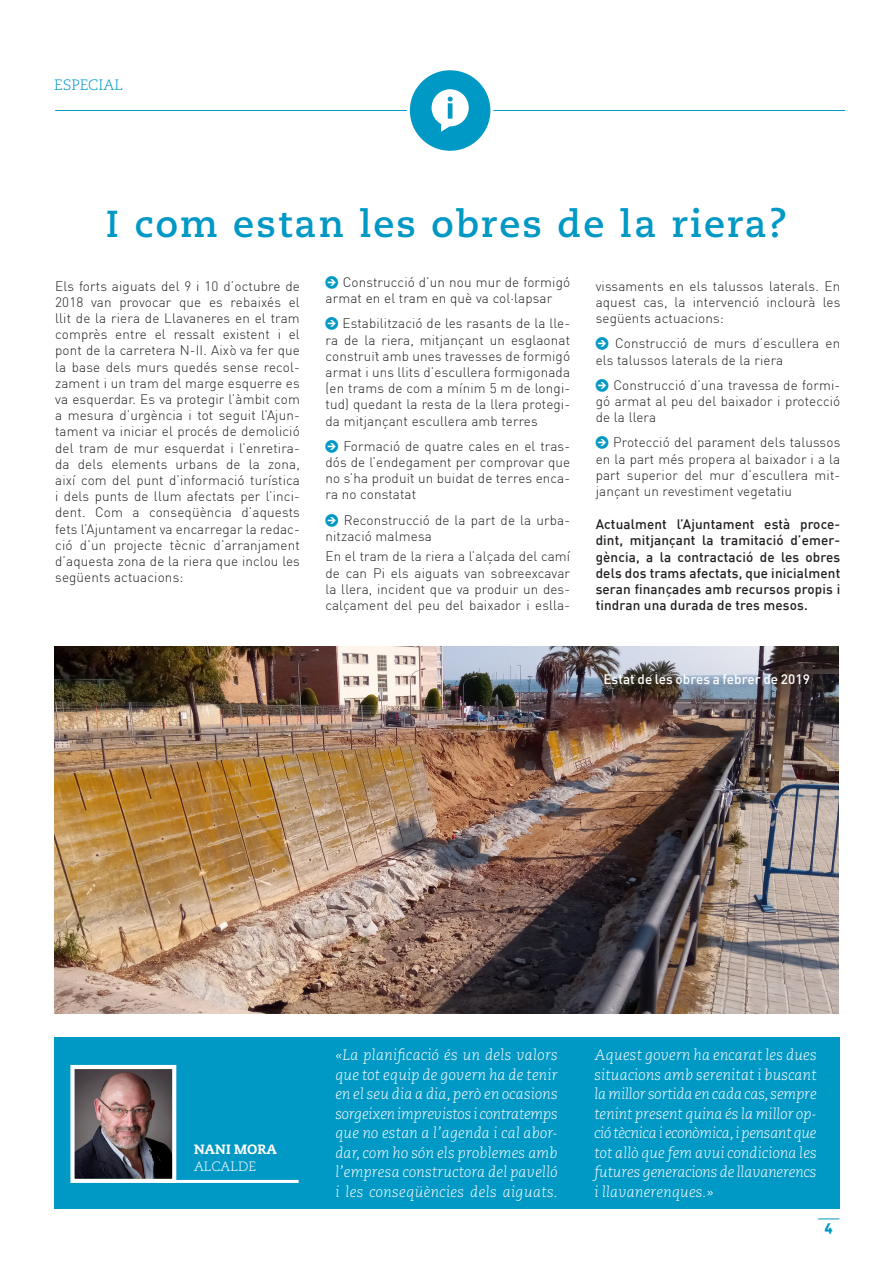
<style>
.page{position:relative;width:893px;height:1263px;background:#fff}
.page>*{position:absolute;margin:0;border:0;box-sizing:border-box;transform-origin:0 0}
.t1{font:700 37.5px "Caecilia LT Std";letter-spacing:.06em;color:#0098c4}
.t2{font:italic 300 15px/19.5px "Caecilia LT Std";letter-spacing:.015em;color:#fff;text-align:justify}
.t3{font:300 15px "Caecilia LT Std";color:#0098c4}
.t4{font:300 13.5px/16.2px "DIN";letter-spacing:.01em;color:#231f20;text-align:justify}
.t5{font:500 13.5px/16.2px "DIN";letter-spacing:.01em;color:#231f20;text-align:justify}
.t6{font:500 13.5px "DIN";letter-spacing:.005em;color:#fff}
.t7{font:800 13.5px "Caecilia LT Std";letter-spacing:.01em;color:#fff}
.t8{font:300 13.5px "Caecilia LT Std";letter-spacing:.01em;color:#fff}
.t9{font:13.5px "DIN";color:#0098c4}
.s1{font-family:"Arrowstfb";font-weight:400;color:#0098c4}
</style>
<div class="page">
<svg style="left:818px;top:1218px;width:21px;height:1px"></svg>
<hr style="left:55px;top:110px;width:790px;height:1px;background:#0098c4">
<div style="left:408px;top:69px;width:84px;height:83px;background:#0098c4;border-radius:50%"></div>
<div style="left:407px;top:67px;width:86px;height:87px;border:3px solid #fff;border-radius:50%"></div>
<svg style="left:432px;top:89px;width:37px;height:43px"></svg>
<img style="left:54px;top:646px;width:785px;height:367px">
<div style="left:54px;top:1037px;width:785px;height:172px;background:#0098c4"></div>
<hr style="left:162px;top:1180px;width:137px;height:3px;background:#fff">
<img style="left:75px;top:1070px;width:96px;height:108px">
<div style="left:70px;top:1065px;width:106px;height:118px;border:4px solid #fff"></div>
<p class="t3" style="left:54px;top:76px;width:70px">ESPECIAL</p>
<p class="t1" style="left:106px;top:202px;width:683px">I com estan les obres de la riera?</p>
<p class="t4" style="left:325px;top:274px;width:246px"><span class="s1">J</span> Construcció d’un nou mur de formigó armat en el tram en què va col·lapsar</p>
<p class="t4" style="left:325px;top:315px;width:246px"><span class="s1">J</span> Estabilització de les rasants de la lle&shy;ra de la riera, mitjançant un esglaonat construït amb unes travesses de formigó armat i uns llits d’escullera formigonada (en trams de com a mínim 5 m de longi&shy;tud) quedant la resta de la llera protegi&shy;da mitjançant escullera amb terres</p>
<p class="t4" style="left:325px;top:438px;width:246px"><span class="s1">J</span> Formació de quatre cales en el tras&shy;dós de l’endegament per comprovar que no s’ha produït un buidat de terres enca&shy;ra no constatat</p>
<p class="t4" style="left:325px;top:512px;width:246px"><span class="s1">J</span> Reconstrucció de la part de la urba&shy;nització malmesa</p>
<p class="t4" style="left:325px;top:548px;width:246px">En el tram de la riera a l’alçada del camí de can Pi els aiguats van sobreexcavar la llera, incident que va produir un des&shy;calçament del peu del baixador i eslla-</p>
<p class="t4" style="left:55px;top:278px;width:246px">Els forts aiguats del 9 i 10 d’octubre de 2018 van provocar que es rebaixés el llit de la riera de Llavaneres en el tram comprès entre el ressalt existent i el pont de la carretera N-II. Això va fer que la base dels murs quedés sense recol&shy;zament i un tram del marge esquerre es va esquerdar. Es va protegir l’àmbit com a mesura d’urgència i tot seguit l’Ajun&shy;tament va iniciar el procés de demolició del tram de mur esquerdat i l’enretira&shy;da dels elements urbans de la zona, així com del punt d’informació turística i dels punts de llum afectats per l’inci&shy;dent. Com a conseqüència d’aquests fets l’Ajuntament va encarregar la redac&shy;ció d’un projecte tècnic d’arranjament d’aquesta zona de la riera que inclou les següents actuacions:</p>
<p class="t4" style="left:596px;top:278px;width:246px">vissaments en els talussos laterals. En aquest cas, la intervenció inclourà les següents actuacions:</p>
<p class="t4" style="left:596px;top:335px;width:246px"><span class="s1">J</span> Construcció de murs d’escullera en els talussos laterals de la riera</p>
<p class="t4" style="left:596px;top:377px;width:246px"><span class="s1">J</span> Construcció d’una travessa de formi&shy;gó armat al peu del baixador i protecció de la llera</p>
<p class="t4" style="left:596px;top:434px;width:246px"><span class="s1">J</span> Protecció del parament dels talussos en la part més propera al baixador i a la part superior del mur d’escullera mit&shy;jançant un revestiment vegetatiu</p>
<p class="t5" style="left:596px;top:516px;width:246px">Actualment l’Ajuntament està proce&shy;dint, mitjançant la tramitació d’emer&shy;gència, a la contractació de les obres dels dos trams afectats, que inicialment seran finançades amb recursos propis i tindran una durada de tres mesos.</p>
<p class="t6" style="left:603px;top:671px;width:208px">Estat de les obres a febrer de 2019</p>
<p class="t7" style="left:194px;top:1141px;width:84px">NANI MORA</p>
<p class="t8" style="left:194px;top:1158px;width:64px">ALCALDE</p>
<p class="t2" style="left:335px;top:1045px;width:224px">«La planificació és un dels valors que tot equip de govern ha de tenir en el seu dia a dia, però en ocasions sorgeixen imprevistos i contratemps que no estan a l’agenda i cal abor&shy;dar, com ho són els problemes amb l’empresa constructora del pavelló i les conseqüències dels aiguats.</p>
<p class="t2" style="left:594px;top:1045px;width:224px">Aquest govern ha encarat les dues situacions amb serenitat i buscant la millor sortida en cada cas, sempre tenint present quina és la millor op&shy;ció tècnica i econòmica, i pensant que tot allò que fem avui condiciona les futures generacions de llavanerencs i llavanerenques.»</p>
<p class="t9" style="left:825px;top:1218px;width:10px">4</p>
</div>
